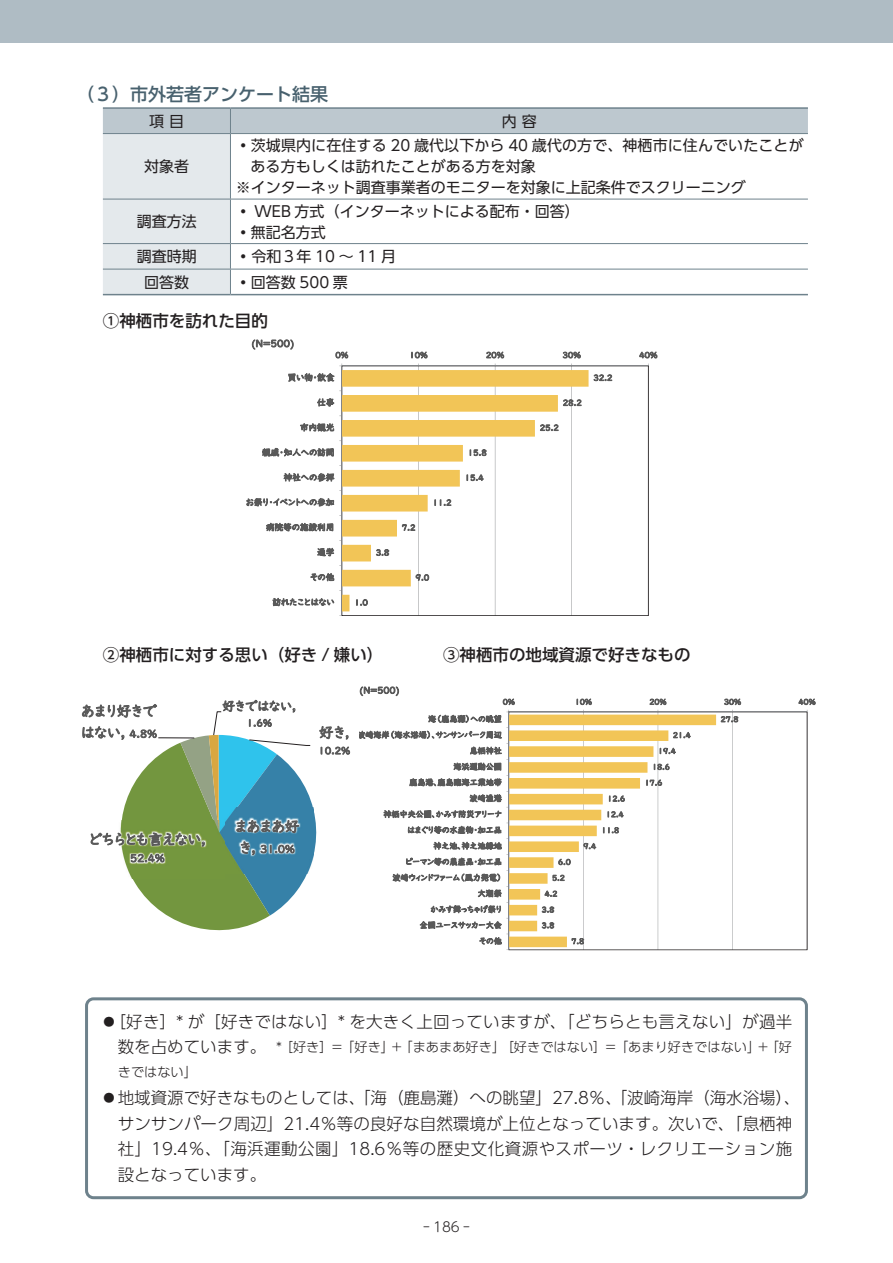
<style>
.page{position:relative;width:893px;height:1263px;background:#fff}
.page>*{position:absolute;margin:0;border:0;box-sizing:border-box;transform-origin:0 0}
.t1{font:500 18px "UD Shin Go Pro";color:#48616e}
.t2{font:300 16.5px/25.5px "UD Shin Go Pro";letter-spacing:.005em;color:#231f20}
.t3{font:500 16.5px "UD Shin Go Pro";color:#231f20}
.t4{font:15px/21px "UD Shin Go Pro";color:#231f20}
.t5{font:14.25px/21.5px "UD Digi Kyokasho NK R";color:#595959}
.t6{font:300 13.5px "UD Shin M Go Pro";color:#231f20}
.t7{font:300 13.2px/25.5px "UD Shin Go Pro";color:#231f20}
.t8{font:12.45px "UD Digi Kyokasho NK R";letter-spacing:.005em;color:#595959}
.t9{font:10.65px "UD Digi Kyokasho NK R";color:#595959}
.t10{font:9.75px "UD Digi Kyokasho NK R";color:#595959}
.t11{font:9.15px "UD Digi Kyokasho NK R";color:#595959}
.t12{font:8.55px "UD Digi Kyokasho NK R";letter-spacing:.005em;color:#595959}
.t13{font:8.25px "UD Digi Kyokasho NK R";letter-spacing:.005em;color:#595959}
.t14{font:8.1px/15.9px "UD Digi Kyokasho NK R";color:#595959;text-align:right}
.t15{font:7.65px "UD Digi Kyokasho NK R";letter-spacing:.005em;color:#595959}
.s1{font-size:10.65px}
.s2{font-size:14.25px}
.s3{font-size:12.45px}
.s4{font-size:16.5px}
</style>
<div class="page">
<div style="left:0;top:0;width:893px;height:43px;background:#afbcc4"></div>
<svg style="left:341px;top:365px;width:308px;height:251px"></svg>
<svg style="left:343px;top:370px;width:246px;height:241px"></svg>
<hr style="left:342px;top:366px;width:306px;height:1px;background:#828487">
<hr style="left:342px;top:366px;width:1px;height:250px;background:#828487">
<hr style="left:103px;top:107px;width:127px;height:2px;background:#6e828c">
<hr style="left:230px;top:107px;width:578px;height:2px;background:#6e828c">
<svg style="left:103px;top:108px;width:705px;height:187px"></svg>
<div style="left:85px;top:997px;width:723px;height:202px;border:3px solid #6e828c;border-radius:7px"></div>
<hr style="left:807px;top:712px;width:1px;height:238px;background:#828487">
<svg style="left:508px;top:711px;width:299px;height:239px"></svg>
<svg style="left:510px;top:715px;width:206px;height:232px"></svg>
<hr style="left:509px;top:712px;width:298px;height:1px;background:#828487">
<hr style="left:509px;top:712px;width:1px;height:238px;background:#828487">
<svg style="left:121px;top:711px;width:196px;height:220px"></svg>
<img style="left:221px;top:808px;width:93px;height:66px">
<img style="left:120px;top:820px;width:104px;height:58px">
<p class="t1" style="left:76px;top:79px;width:253px">（３）市外若者アンケート結果</p>
<p class="t4" style="left:149px;top:110px;width:36px">項 目</p>
<p class="t4" style="left:502px;top:110px;width:36px">内 容</p>
<p class="t4" style="left:144px;top:155px;width:46px">対象者</p>
<p class="t4" style="left:236px;top:134px;width:569px">◦茨城県内に在住する 20 歳代以下から 40 歳代の方で、神栖市に住んでいたことが</p>
<p class="t4" style="left:251px;top:155px;width:286px">ある方もしくは訪れたことがある方を対象</p>
<p class="t4" style="left:236px;top:176px;width:512px">※インターネット調査事業者のモニターを対象に上記条件でスクリーニング</p>
<p class="t4" style="left:137px;top:210px;width:61px">調査方法</p>
<p class="t4" style="left:236px;top:200px;width:345px">◦ WEB 方式（インターネットによる配布・回答）◦無記名方式</p>
<p class="t4" style="left:137px;top:245px;width:61px">調査時期</p>
<p class="t4" style="left:236px;top:245px;width:162px">◦令和３年 10 ～ 11 月</p>
<p class="t4" style="left:144px;top:271px;width:46px">回答数</p>
<p class="t4" style="left:236px;top:271px;width:114px">◦回答数 500 票</p>
<p class="t3" style="left:103px;top:307px;width:166px">①神栖市を訪れた目的</p>
<p class="t10" style="left:251px;top:338px;width:45px">(N=500)</p>
<p class="t13" style="left:335px;top:350px;width:14px">0%</p>
<p class="t13" style="left:409px;top:350px;width:20px">10%</p>
<p class="t13" style="left:486px;top:350px;width:20px">20%</p>
<p class="t13" style="left:562px;top:350px;width:20px">30%</p>
<p class="t13" style="left:639px;top:350px;width:20px">40%</p>
<p class="t12" style="left:288px;top:373px;width:48px">買い物・飲食</p>
<p class="t12" style="left:317px;top:397px;width:19px">仕事</p>
<p class="t12" style="left:300px;top:422px;width:36px">市内観光</p>
<p class="t12" style="left:262px;top:447px;width:74px">親戚・知人への訪問</p>
<p class="t12" style="left:284px;top:472px;width:52px">神社への参拝</p>
<p class="t12" style="left:246px;top:497px;width:90px">お祭り・イベントへの参加</p>
<p class="t12" style="left:266px;top:522px;width:70px">病院等の施設利用</p>
<p class="t12" style="left:317px;top:547px;width:19px">通学</p>
<p class="t12" style="left:310px;top:572px;width:26px">その他</p>
<p class="t12" style="left:272px;top:597px;width:63px">訪れたことはない</p>
<p class="t13" style="left:376px;top:548px;width:15px">3.8</p>
<p class="t13" style="left:354px;top:598px;width:15px">1.0</p>
<p class="t13" style="left:402px;top:523px;width:15px">7.2</p>
<p class="t13" style="left:432px;top:498px;width:21px">11.2</p>
<p class="t13" style="left:416px;top:573px;width:15px">9.0</p>
<p class="t13" style="left:468px;top:448px;width:21px">15.8</p>
<p class="t13" style="left:465px;top:473px;width:21px">15.4</p>
<p class="t13" style="left:563px;top:398px;width:21px">28.2</p>
<p class="t13" style="left:540px;top:423px;width:21px">25.2</p>
<p class="t13" style="left:593px;top:373px;width:21px">32.2</p>
<p class="t3" style="left:103px;top:641px;width:282px">②神栖市に対する思い（好き / 嫌い）</p>
<p class="t3" style="left:443px;top:641px;width:249px">③神栖市の地域資源で好きなもの</p>
<p class="t5" style="left:81px;top:700px;width:77px">あまり好きではない, <span class="s1">4.8%</span></p>
<p class="t8" style="left:222px;top:699px;width:75px">好きではない,</p>
<p class="t10" style="left:247px;top:717px;width:27px">1.6%</p>
<p class="t5" style="left:89px;top:828px;width:118px">どちらとも言えない,</p>
<p class="t9" style="left:130px;top:852px;width:36px">52.4%</p>
<p class="t5" style="left:235px;top:816px;width:66px">まあまあ好</p>
<p class="t9" style="left:240px;top:843px;width:57px"><span class="s2">き,</span> 31.0%</p>
<p class="t5" style="left:319px;top:722px;width:32px">好き<span class="s3">,</span></p>
<p class="t10" style="left:318px;top:745px;width:33px">10.2%</p>
<p class="t11" style="left:359px;top:685px;width:42px">(N=500)</p>
<p class="t15" style="left:503px;top:697px;width:14px">0%</p>
<p class="t15" style="left:575px;top:697px;width:19px">10%</p>
<p class="t15" style="left:649px;top:697px;width:19px">20%</p>
<p class="t15" style="left:724px;top:697px;width:19px">30%</p>
<p class="t15" style="left:798px;top:697px;width:19px">40%</p>
<p class="t14" style="left:357px;top:711px;width:146px">海（鹿島灘）への眺望<br>波崎海岸（海水浴場）、サンサンパーク周辺息栖神社<br>海浜運動公園<br>鹿島港、鹿島臨海工業地帯<br>波崎漁港<br>神栖中央公園、かみす防災アリーナ<br>はまぐり等の水産物・加工品<br>神之池、神之池緑地<br>ピーマン等の農産品・加工品<br>波崎ウィンドファーム（風力発電）<br>大潮祭<br>かみす舞っちゃげ祭り<br>全国ユースサッカー大会<br>その他</p>
<p class="t15" style="left:607px;top:794px;width:19px">12.6</p>
<p class="t15" style="left:606px;top:810px;width:19px">12.4</p>
<p class="t15" style="left:601px;top:826px;width:19px">11.8</p>
<p class="t15" style="left:558px;top:858px;width:14px">6.0</p>
<p class="t15" style="left:552px;top:873px;width:14px">5.2</p>
<p class="t15" style="left:545px;top:889px;width:14px">4.2</p>
<p class="t15" style="left:542px;top:905px;width:14px">3.8</p>
<p class="t15" style="left:542px;top:921px;width:14px">3.8</p>
<p class="t15" style="left:583px;top:842px;width:14px">9.4</p>
<p class="t15" style="left:571px;top:937px;width:14px">7.8</p>
<p class="t15" style="left:673px;top:731px;width:19px">21.4</p>
<p class="t15" style="left:658px;top:747px;width:19px">19.4</p>
<p class="t15" style="left:652px;top:762px;width:19px">18.6</p>
<p class="t15" style="left:644px;top:778px;width:19px">17.6</p>
<p class="t15" style="left:721px;top:715px;width:19px">27.8</p>
<p class="t2" style="left:101px;top:1008px;width:693px">⿟［好き］* が［好きではない］* を大きく上回っていますが、「どちらとも言えない」が過半</p>
<p class="t7" style="left:118px;top:1034px;width:676px"><span class="s4">数を占めています。</span> *［好き］＝「好き」+「まあまあ好き」［好きではない］＝「あまり好きではない」+「好きではない」</p>
<p class="t2" style="left:118px;top:1084px;width:684px;text-indent:-17px">⿟地域資源で好きなものとしては、「海（鹿島灘）への眺望」27.8％、「波崎海岸（海水浴場）、サンサンパーク周辺」21.4％等の良好な自然環境が上位となっています。次いで、「息栖神社」19.4％、「海浜運動公園」18.6％等の歴史文化資源やスポーツ・レクリエーション施設となっています。</p>
<p class="t6" style="left:423px;top:1216px;width:48px">ｰ 186 ｰ</p>
</div>
